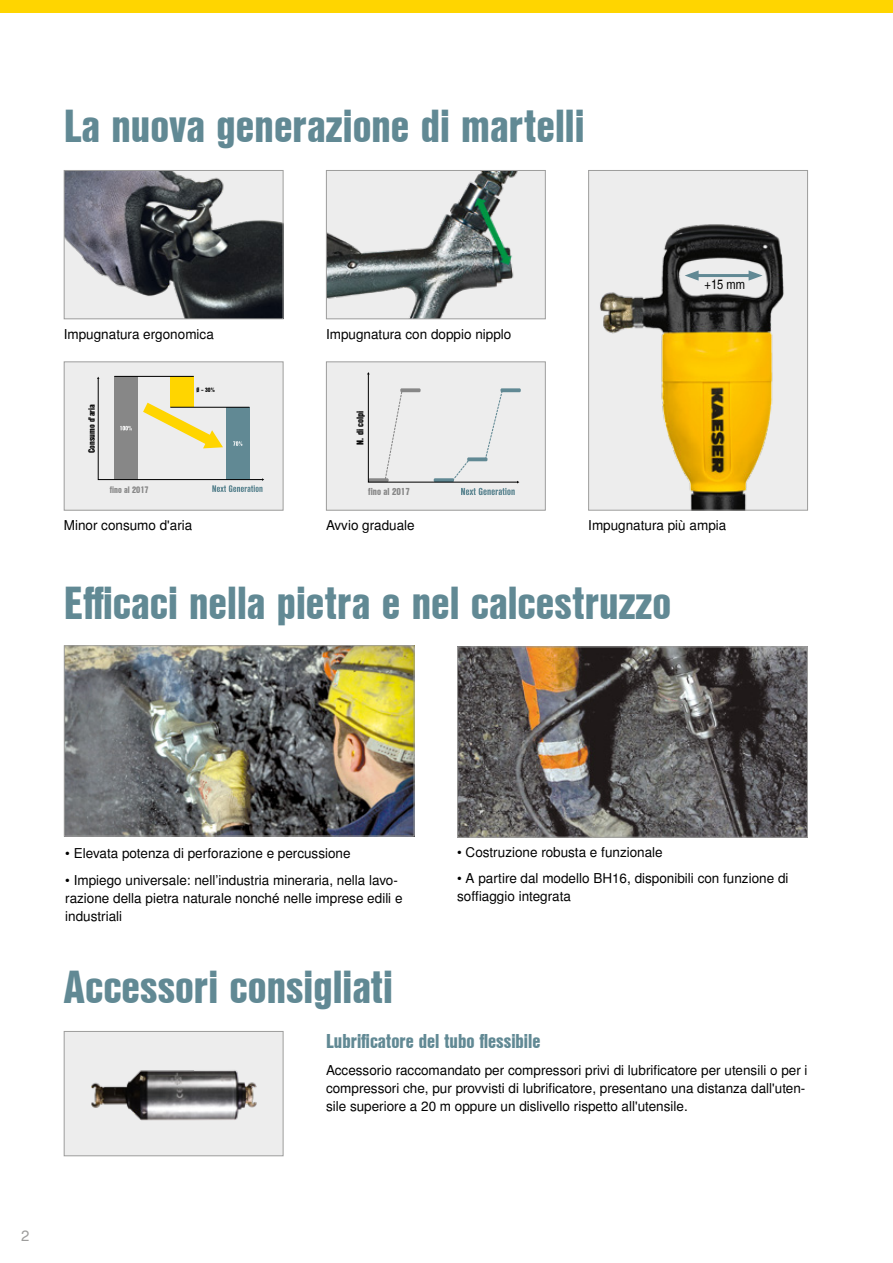
<style>
.page{position:relative;width:893px;height:1263px;background:#fff}
.page>*{position:absolute;margin:0;border:0;box-sizing:border-box;transform-origin:0 0}
.t1{font:45px "Nimbus San L Bla Con";color:#618994}
.t2{font:19.5px "Nimbus San L Bla Con";color:#618994}
.t3{font:15px "Nimbus San L";color:#9d9d9c}
.t4{font:13.5px/18px "Nimbus San L";color:#000}
.t5{font:13.5px "Nimbus San L Reg Con";color:#000}
.t6{font:9.75px "Nimbus San L Bla Con";color:#878787}
.t7{font:9.3px "Nimbus San L Bla Con";color:#000}
.t8{font:9.15px "Nimbus San L Bla Con";color:#878787}
.t9{font:8.7px "Nimbus San L Bla Con";color:#000}
.t10{font:6.15px "Nimbus San L Bla Con";color:#000}
</style>
<div class="page">
<div style="left:0;top:0;width:893px;height:13px;background:#ffd500"></div>
<img style="left:66px;top:172px;width:215px;height:145px">
<div style="left:64px;top:170px;width:219px;height:149px;border:1px solid #9d9d9c"></div>
<div style="left:326px;top:362px;width:219px;height:148px;background:#ededed"></div>
<svg style="left:367px;top:372px;width:152px;height:123px"></svg>
<div style="left:326px;top:361px;width:220px;height:150px;border:1px solid #9d9d9c"></div>
<div style="left:64px;top:362px;width:219px;height:148px;background:#ededed"></div>
<hr style="left:114px;top:376px;width:80px;height:1px;background:#000">
<svg style="left:97px;top:377px;width:167px;height:115px"></svg>
<hr style="left:170px;top:407px;width:79px;height:1px;background:#000">
<div style="left:64px;top:361px;width:219px;height:150px;border:1px solid #9d9d9c"></div>
<div style="left:326px;top:170px;width:219px;height:149px;background:#ededed"></div>
<img style="left:328px;top:172px;width:190px;height:145px">
<div style="left:326px;top:170px;width:220px;height:149px;border:1px solid #9d9d9c"></div>
<img style="left:590px;top:172px;width:216px;height:337px">
<div style="left:588px;top:170px;width:220px;height:341px;border:1px solid #9d9d9c"></div>
<img style="left:66px;top:647px;width:347px;height:187px">
<div style="left:64px;top:645px;width:351px;height:191px;border:1px solid #9d9d9c"></div>
<img style="left:459px;top:648px;width:347px;height:188px">
<div style="left:457px;top:646px;width:351px;height:192px;border:1px solid #9d9d9c"></div>
<img style="left:66px;top:1033px;width:215px;height:121px">
<div style="left:64px;top:1031px;width:219px;height:125px;border:1px solid #9d9d9c"></div>
<hr style="left:694px;top:274px;width:59px;height:3px;background:#618994">
<svg style="left:685px;top:270px;width:14px;height:11px"></svg>
<svg style="left:749px;top:270px;width:14px;height:11px"></svg>
<h1 class="t1" style="left:64px;top:92px;width:522px">La nuova generazione di martelli</h1>
<p class="t4" style="left:64px;top:326px;width:152px">Impugnatura ergonomica</p>
<p class="t9" style="left:85px;top:453px;width:51px;rotate:-90deg">Consumo d'aria</p>
<p class="t8" style="left:110px;top:483px;width:41px">fino al 2017</p>
<p class="t10" style="left:197px;top:385px;width:20px">Ø – 30%</p>
<p class="t4" style="left:326px;top:326px;width:187px">Impugnatura con doppio nipplo</p>
<p class="t7" style="left:353px;top:445px;width:36px;rotate:-90deg">N. di colpi</p>
<p class="t6" style="left:368px;top:484px;width:43px">fino al 2017</p>
<p class="t5" style="left:705px;top:276px;width:42px">+15 mm</p>
<p class="t4" style="left:64px;top:517px;width:130px">Minor consumo d'aria</p>
<p class="t4" style="left:326px;top:517px;width:90px">Avvio graduale</p>
<p class="t4" style="left:588px;top:517px;width:140px">Impugnatura più ampia</p>
<h1 class="t1" style="left:64px;top:569px;width:609px">Efficaci nella pietra e nel calcestruzzo</h1>
<p class="t4" style="left:65px;top:845px;width:287px">• Elevata potenza di perforazione e percussione</p>
<p class="t4" style="left:65px;top:871px;width:339px">• Impiego universale: nell’industria mineraria, nella lavo&shy;razione della pietra naturale nonché nelle imprese edili e industriali</p>
<h1 class="t1" style="left:64px;top:953px;width:331px">Accessori consigliati</h1>
<p class="t4" style="left:457px;top:843px;width:207px">• Costruzione robusta e funzionale</p>
<p class="t4" style="left:457px;top:870px;width:333px">• A partire dal modello BH16, disponibili con funzione di soffiaggio integrata</p>
<h2 class="t2" style="left:326px;top:1027px;width:216px">Lubrificatore del tubo flessibile</h2>
<p class="t4" style="left:326px;top:1061px;width:483px">Accessorio raccomandato per compressori privi di lubrificatore per utensili o per i compressori che, pur provvisti di lubrificatore, presentano una distanza dall'uten&shy;sile superiore a 20 m oppure un dislivello rispetto all'utensile.</p>
<p class="t3" style="left:21px;top:1226px;width:10px">2</p>
</div>
